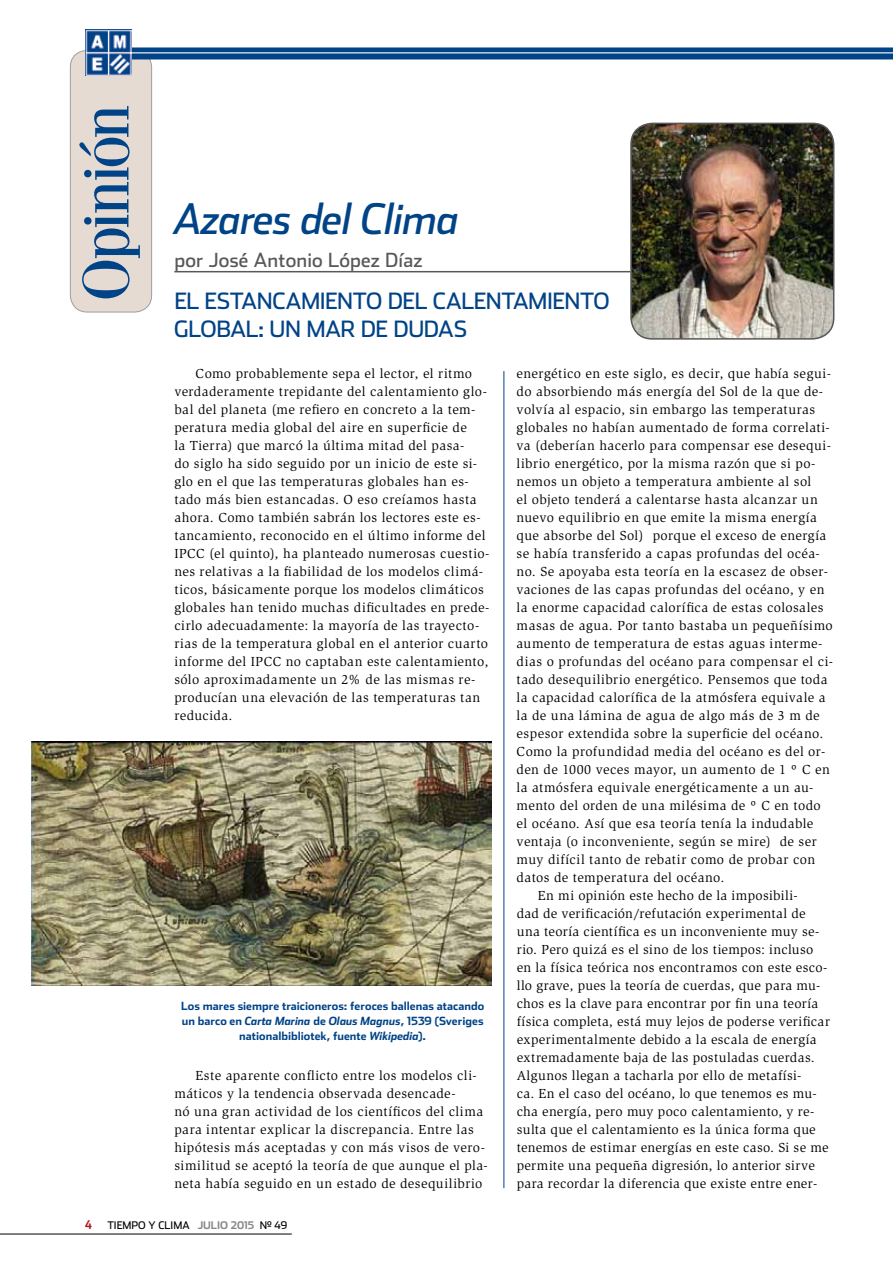
<style>
.page{position:relative;width:893px;height:1263px;background:#fff}
.page>*{position:absolute;margin:0;border:0;box-sizing:border-box;transform-origin:0 0}
.t1{font:65.55px "Fenice Std";letter-spacing:-.06em;color:#004387}
.t2{font:italic 42px "Stainless";letter-spacing:-.02em;color:#004387}
.t3{font:22.5px "Stainless";color:#004387}
.t4{font:19.5px "Stainless";letter-spacing:.01em;color:#58585a}
.t5{font:13.5px/18px "Slimbach Std";letter-spacing:.03em;color:#000}
.t6{font:700 12px "Stainless Cond";color:#b51621}
.t7{font:700 11.25px/15px "Stainless";color:#004387;text-align:center}
.t8{font:10.5px "Stainless";color:#000}
.t9{font:700 10.5px "Stainless";color:#87888a}
.s1{font-style:italic}
.s2{font-weight:700;color:#87888a}
.s3{font-weight:400;color:#000}
</style>
<div class="page">
<div style="left:70px;top:50px;width:82px;height:262px;background:#e5dbd3;border-radius:17px"></div>
<div style="left:70px;top:50px;width:82px;height:262px;border:1px solid #9c9e9f;border-radius:17px"></div>
<img style="left:631px;top:123px;width:203px;height:214px">
<div style="left:630px;top:123px;width:204px;height:217px;border:2px solid #58585a;border-radius:21px"></div>
<hr style="left:174px;top:271px;width:456px;height:1px;background:#58585a">
<hr style="left:503px;top:371px;width:1px;height:817px;background:#004387">
<hr style="left:0;top:1234px;width:292px;height:1px;background:#000">
<div style="left:85px;top:47px;width:808px;height:12px;background:#004387"></div>
<img style="left:85px;top:30px;width:46px;height:46px">
<hr style="left:130px;top:52px;width:763px;height:1px;background:#fff">
<img style="left:32px;top:741px;width:459px;height:244px">
<h1 class="t1" style="left:67px;top:302px;width:200px;rotate:-90deg">Opinión</h1>
<h2 class="t2" style="left:174px;top:194px;width:286px">Azares del Clima</h2>
<h3 class="t4" style="left:174px;top:249px;width:250px">POR JOSÉ ANTONIO LÓPEZ DÍAZ</h3>
<h3 class="t3" style="left:174px;top:287px;width:71px">EL ESTANCAMIENTO</h3>
<h3 class="t3" style="left:388px;top:287px;width:14px">DEL</h3>
<h3 class="t3" style="left:433px;top:287px;width:15px">CALENTAMIENTO</h3>
<h3 class="t3" style="left:174px;top:316px;width:29px">GLOBAL</h3>
<h3 class="t3" style="left:258px;top:316px;width:151px">: UNMAR DEDUDA</h3>
<h3 class="t3" style="left:454px;top:316px;width:15px">S</h3>
<p class="t5" style="left:174px;top:365px;width:317px;text-indent:21px">Como probablemente sepa el lector, el ritmo verdaderamente trepidante del calentamiento glo&shy;bal del planeta (me refiero en concreto a la tem&shy;peratura media global del aire en superficie de<br>la Tierra) que marcó la última mitad del pasa-<br>do siglo ha sido seguido por un inicio de este si&shy;glo en el que las temperaturas globales han es&shy;tado más bien estancadas. O eso creíamos hasta ahora. Como también sabrán los lectores este es&shy;tancamiento, reconocido en el último informe del IPCC (el quinto), ha planteado numerosas cuestio&shy;nes relativas a la fiabilidad de los modelos climá&shy;ticos, básicamente porque los modelos climáticos globales han tenido muchas dificultades en prede&shy;cirlo adecuadamente: la mayoría de las trayecto&shy;rias de la temperatura global en el anterior cuarto informe del IPCC no captaban este calentamiento, sólo aproximadamente un 2% de las mismas re&shy;producían una elevación de las temperaturas tan reducida.</p>
<p class="t7" style="left:181px;top:999px;width:305px">Los mares siempre traicioneros: feroces ballenas atacando un barco en <span class="s1">Carta Marina</span> de <span class="s1">Olaus Magnus</span>, 1539 (Sveriges nationalbibliotek, fuente <span class="s1">Wikipedia</span>).</p>
<p class="t5" style="left:174px;top:1066px;width:315px;text-indent:21px">Este aparente conflicto entre los modelos cli&shy;máticos y la tendencia observada desencade-<br>nó una gran actividad de los científicos del clima para intentar explicar la discrepancia. Entre las hipótesis más aceptadas y con más visos de vero&shy;similitud se aceptó la teoría de que aunque el pla&shy;neta había seguido en un estado de desequilibrio</p>
<p class="t5" style="left:517px;top:364px;width:316px">energético en este siglo, es decir, que había segui-</p>
<p class="t5" style="left:517px;top:382px;width:308px">do absorbiendo más energía del Sol de la que de-</p>
<p class="t5" style="left:517px;top:400px;width:300px">volvía al espacio, sin embargo las temperaturas</p>
<p class="t5" style="left:517px;top:418px;width:315px">globales no habían aumentado de forma correlati-</p>
<p class="t5" style="left:517px;top:436px;width:316px">va (deberían hacerlo para compensar ese desequi-</p>
<p class="t5" style="left:517px;top:454px;width:300px">librio energético, por la misma razón que si po-</p>
<p class="t5" style="left:517px;top:472px;width:296px">nemos un objeto a temperatura ambiente al sol</p>
<p class="t5" style="left:517px;top:490px;width:303px">el objeto tenderá a calentarse hasta alcanzar un</p>
<p class="t5" style="left:517px;top:508px;width:302px">nuevo equilibrio en que emite la misma energía</p>
<p class="t5" style="left:517px;top:526px;width:311px">que absorbe del Sol) porque el exceso de energía</p>
<p class="t5" style="left:517px;top:544px;width:305px">se había transferido a capas profundas del océa-</p>
<p class="t5" style="left:517px;top:562px;width:313px">no. Se apoyaba esta teoría en la escasez de obser-</p>
<p class="t5" style="left:517px;top:580px;width:309px">vaciones de las capas profundas del océano, y en</p>
<p class="t5" style="left:517px;top:598px;width:308px">la enorme capacidad calorífica de estas colosales</p>
<p class="t5" style="left:517px;top:616px;width:318px">masas de agua. Por tanto bastaba un pequeñísimo</p>
<p class="t5" style="left:517px;top:634px;width:307px">aumento de temperatura de estas aguas interme-</p>
<p class="t5" style="left:517px;top:652px;width:318px">dias o profundas del océano para compensar el ci-</p>
<p class="t5" style="left:517px;top:670px;width:312px">tado desequilibrio energético. Pensemos que toda</p>
<p class="t5" style="left:517px;top:688px;width:310px">la capacidad calorífica de la atmósfera equivale a</p>
<p class="t5" style="left:517px;top:706px;width:305px">la de una lámina de agua de algo más de 3 m de</p>
<p class="t5" style="left:517px;top:724px;width:308px">espesor extendida sobre la superficie del océano.</p>
<p class="t5" style="left:517px;top:742px;width:310px">Como la profundidad media del océano es del or-</p>
<p class="t5" style="left:517px;top:760px;width:315px">den de 1000 veces mayor, un aumento de 1 º C en</p>
<p class="t5" style="left:517px;top:778px;width:298px">la atmósfera equivale energéticamente a un au-</p>
<p class="t5" style="left:517px;top:796px;width:306px">mento del orden de una milésima de º C en todo</p>
<p class="t5" style="left:517px;top:814px;width:298px">el océano. Así que esa teoría tenía la indudable</p>
<p class="t5" style="left:517px;top:832px;width:302px">ventaja (o inconveniente, según se mire) de ser</p>
<p class="t5" style="left:517px;top:850px;width:300px">muy difícil tanto de rebatir como de probar con</p>
<p class="t5" style="left:517px;top:868px;width:209px">datos de temperatura del océano.</p>
<p class="t5" style="left:538px;top:886px;width:261px">En mi opinión este hecho de la imposibili-</p>
<p class="t5" style="left:517px;top:904px;width:290px">dad de verificación/refutación experimental de</p>
<p class="t5" style="left:517px;top:922px;width:304px">una teoría científica es un inconveniente muy se-</p>
<p class="t5" style="left:517px;top:940px;width:298px">rio. Pero quizá es el sino de los tiempos: incluso</p>
<p class="t5" style="left:517px;top:958px;width:312px">en la física teórica nos encontramos con este esco-</p>
<p class="t5" style="left:517px;top:976px;width:305px">llo grave, pues la teoría de cuerdas, que para mu-</p>
<p class="t5" style="left:517px;top:994px;width:303px">chos es la clave para encontrar por fin una teoría</p>
<p class="t5" style="left:517px;top:1012px;width:315px">física completa, está muy lejos de poderse verificar</p>
<p class="t5" style="left:517px;top:1030px;width:301px">experimentalmente debido a la escala de energía</p>
<p class="t5" style="left:517px;top:1048px;width:300px">extremadamente baja de las postuladas cuerdas.</p>
<p class="t5" style="left:517px;top:1066px;width:286px">Algunos llegan a tacharla por ello de metafísi-</p>
<p class="t5" style="left:517px;top:1084px;width:302px">ca. En el caso del océano, lo que tenemos es mu-</p>
<p class="t5" style="left:517px;top:1102px;width:299px">cha energía, pero muy poco calentamiento, y re-</p>
<p class="t5" style="left:517px;top:1120px;width:301px">sulta que el calentamiento es la única forma que</p>
<p class="t5" style="left:517px;top:1138px;width:313px">tenemos de estimar energías en este caso. Si se me</p>
<p class="t5" style="left:517px;top:1156px;width:300px">permite una pequeña digresión, lo anterior sirve</p>
<p class="t5" style="left:517px;top:1174px;width:302px">para recordar la diferencia que existe entre ener-</p>
<p class="t6" style="left:85px;top:1218px;width:8px">4</p>
<p class="t8" style="left:107px;top:1219px;width:103px">TIEMPO Y CLIMA <span class="s2">JULIO</span></p>
<p class="t9" style="left:231px;top:1219px;width:58px">2015 <span class="s3">Nº 49</span></p>
</div>
